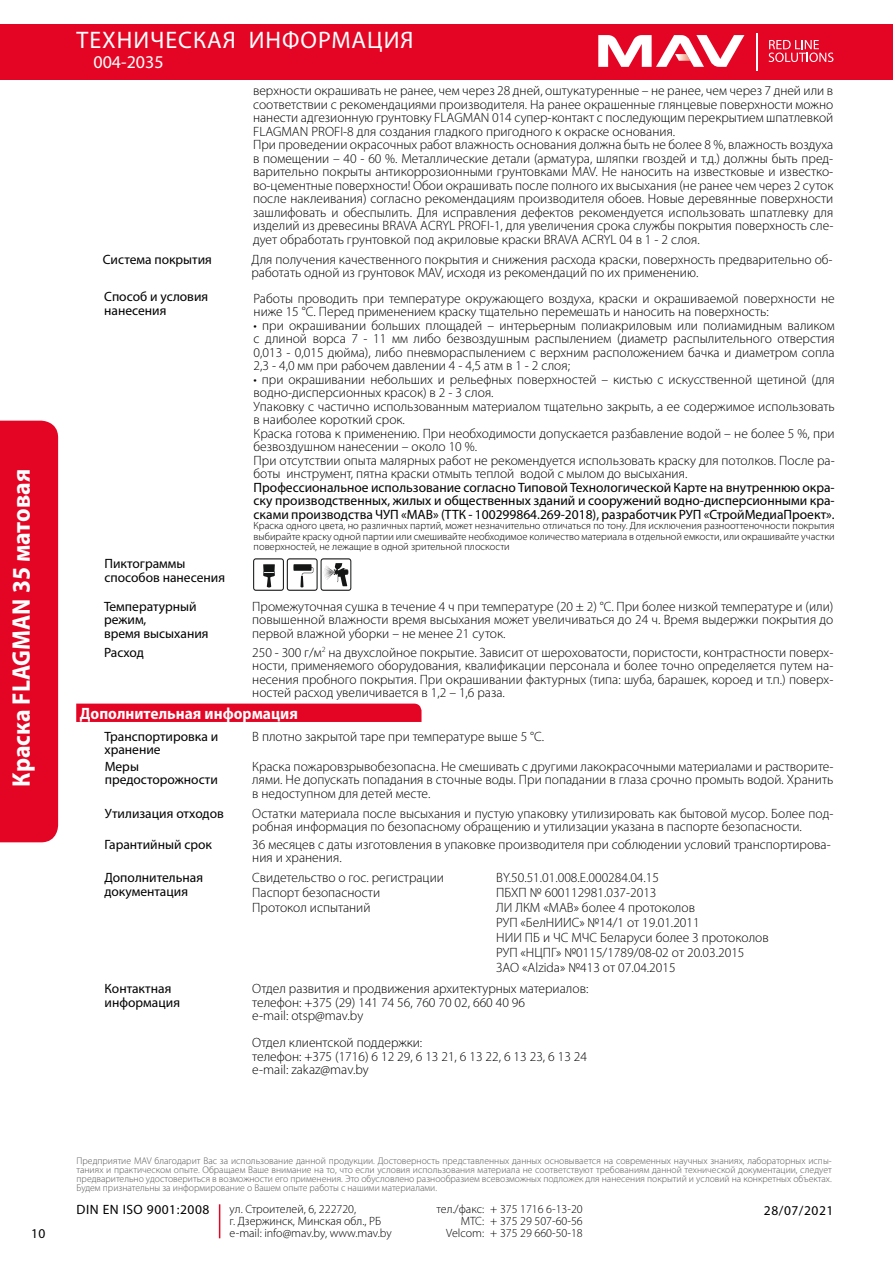
<style>
.page{position:relative;width:893px;height:1263px;background:#fff}
.page>*{position:absolute;margin:0;border:0;box-sizing:border-box;transform-origin:0 0}
.t1{font:700 semi-condensed 25.5px "Myriad Pro";color:#fff}
.t2{font:24px "Myriad Pro";letter-spacing:.04em;color:#fff}
.t3{font:18px "Myriad Pro";color:#fffffd}
.t4{font:700 semi-condensed 16.5px "Myriad Pro";color:#fff}
.t5{font:300 13.5px/13.5px "Myriad Pro";color:#000}
.t6{font:13.5px/13.5px "Myriad Pro";color:#000}
.t7{font:13.5px "Myriad Pro";letter-spacing:.04em;color:#000}
.t8{font:300 12px/12px "Myriad Pro";color:#000}
.t9{font:300 10.5px/10.5px "Myriad Pro";color:#000;text-align:justify}
.t10{font:300 9.75px/9px "Myriad Pro";color:#575756;text-align:justify}
</style>
<div class="page">
<div style="left:0;top:24px;width:893px;height:55px;background:#e40524"></div>
<div style="left:0;top:421px;width:58px;height:421px;background:#e40524"></div>
<svg style="left:598px;top:35px;width:146px;height:32px"></svg>
<hr style="left:756px;top:33px;width:1px;height:37px;background:#fff">
<svg style="left:769px;top:40px;width:64px;height:22px"></svg>
<hr style="left:219px;top:1204px;width:1px;height:34px;background:#e40524">
<div style="left:76px;top:704px;width:345px;height:18px;background:#e40524"></div>
<svg style="left:253px;top:558px;width:98px;height:33px"></svg>
<h2 class="t2" style="left:77px;top:27px;width:338px">ТЕХНИЧЕСКАЯ ИНФОРМАЦИЯ</h2>
<h3 class="t3" style="left:93px;top:52px;width:72px">004-2035</h3>
<p class="t5" style="left:253px;top:84px;width:582px">верхности окрашивать не ранее, чем через 28 дней, оштукатуренные – не ранее, чем через 7 дней или в соответствии с рекомендациями производителя. На ранее окрашенные глянцевые поверхности можно нанести адгезионную грунтовку FLAGMAN 014 супер-контакт с последующим перекрытием шпатлевкой FLAGMAN PROFI-8 для создания гладкого пригодного к окраске основания.<br>При проведении окрасочных работ влажность основания должна быть не более 8 %, влажность воздуха в помещении – 40 - 60 %. Металлические детали (арматура, шляпки гвоздей и т.д.) должны быть пред&shy;варительно покрыты антикоррозионными грунтовками MAV. Не наносить на известковые и известко&shy;во-цементные поверхности! Обои окрашивать после полного их высыхания (не ранее чем через 2 суток после наклеивания) согласно рекомендациям производителя обоев. Новые деревянные поверхности зашлифовать и обеспылить. Для исправления дефектов рекомендуется использовать шпатлевку для изделий из древесины BRAVA ACRYL PROFI-1, для увеличения срока службы покрытия поверхность сле&shy;дует обработать грунтовкой под акриловые краски BRAVA ACRYL 04 в 1 - 2 слоя.</p>
<h1 class="t1" style="left:7px;top:787px;width:319px;rotate:-90deg">Краска FLAGMAN 35 матовая</h1>
<p class="t6" style="left:103px;top:253px;width:111px">Система покрытия</p>
<p class="t5" style="left:251px;top:253px;width:583px">Для получения качественного покрытия и снижения расхода краски, поверхность предварительно об&shy;работать одной из грунтовок MAV, исходя из рекомендаций по их применению.</p>
<p class="t6" style="left:104px;top:290px;width:106px">Способ и условия нанесения</p>
<p class="t5" style="left:254px;top:292px;width:583px">Работы проводить при температуре окружающего воздуха, краски и окрашиваемой поверхности не ниже 15 °С. Перед применением краску тщательно перемешать и наносить на поверхность:</p>
<p class="t5" style="left:254px;top:319px;width:583px;text-align:justify">• при окрашивании больших площадей – интерьерным полиакриловым или полиамидным валиком с длиной ворса 7 - 11 мм либо безвоздушным распылением (диаметр распылительного отверстия 0,013 - 0,015 дюйма), либо пневмораспылением с верхним расположением бачка и диаметром сопла 2,3 - 4,0 мм при рабочем давлении 4 - 4,5 атм в 1 - 2 слоя;</p>
<p class="t5" style="left:254px;top:373px;width:583px">• при окрашивании небольших и рельефных поверхностей – кистью с искусственной щетиной (для водно-дисперсионных красок) в 2 - 3 слоя.<br>Упаковку с частично использованным материалом тщательно закрыть, а ее содержимое использовать в наиболее короткий срок.<br>Краска готова к применению. При необходимости допускается разбавление водой – не более 5 %, при безвоздушном нанесении – около 10 %.<br>При отсутствии опыта малярных работ не рекомендуется использовать краску для потолков. После ра&shy;боты инструмент, пятна краски отмыть теплой водой с мылом до высыхания.</p>
<p class="t6" style="left:254px;top:481px;width:583px;text-align:justify">Профессиональное использование согласно Типовой Технологической Карте на внутреннюю окра&shy;ску производственных, жилых и общественных зданий и сооружений водно-дисперсионными кра&shy;сками производства ЧУП «МАВ» (ТТК - 100299864.269-2018), разработчик РУП «СтройМедиаПроект».</p>
<p class="t9" style="left:254px;top:521px;width:583px">Краска одного цвета, но различных партий, может незначительно отличаться по тону. Для исключения разнооттеночности покрытия выбирайте краску одной партии или смешивайте необходимое количество материала в отдельной емкости, или окрашивайте участки поверхностей, не лежащие в одной зрительной плоскости</p>
<p class="t6" style="left:104px;top:557px;width:122px">Пиктограммы способов нанесения</p>
<p class="t6" style="left:104px;top:600px;width:106px">Температурный режим,<br>время высыхания</p>
<p class="t5" style="left:252px;top:600px;width:583px;text-align:justify">Промежуточная сушка в течение 4 ч при температуре (20 ± 2) °С. При более низкой температуре и (или) повышенной влажности время высыхания может увеличиваться до 24 ч. Время выдержки покрытия до первой влажной уборки – не менее 21 суток.</p>
<p class="t5" style="left:252px;top:646px;width:583px;text-align:justify">250 - 300 г/м<sup>2</sup> на двухслойное покрытие. Зависит от шероховатости, пористости, контрастности поверх&shy;ности, применяемого оборудования, квалификации персонала и более точно определяется путем на&shy;несения пробного покрытия. При окрашивании фактурных (типа: шуба, барашек, короед и т.п.) поверх&shy;ностей расход увеличивается в 1,2 – 1,6 раза.</p>
<p class="t4" style="left:80px;top:704px;width:219px">Дополнительная информация</p>
<p class="t6" style="left:104px;top:730px;width:115px">Транспортировка и хранение</p>
<p class="t6" style="left:105px;top:760px;width:115px">Меры предосторожности</p>
<p class="t6" style="left:104px;top:646px;width:42px">Расход</p>
<p class="t5" style="left:252px;top:730px;width:294px">В плотно закрытой таре при температуре выше 5 °С.</p>
<p class="t5" style="left:252px;top:760px;width:583px;text-align:justify">Краска пожаровзрывобезопасна. Не смешивать с другими лакокрасочными материалами и растворите&shy;лями. Не допускать попадания в сточные воды. При попадании в глаза срочно промыть водой. Хранить в недоступном для детей месте.</p>
<p class="t5" style="left:252px;top:806px;width:583px">Остатки материала после высыхания и пустую упаковку утилизировать как бытовой мусор. Более под&shy;робная информация по безопасному обращению и утилизации указана в паспорте безопасности.</p>
<p class="t5" style="left:252px;top:870px;width:193px;line-height:15px">Свидетельство о гос. регистрации<br>Паспорт безопасности<br>Протокол испытаний</p>
<p class="t5" style="left:496px;top:870px;width:274px;line-height:15px">BY.50.51.01.008.E.000284.04.15<br>ПБХП № 600112981.037-2013<br>ЛИ ЛКМ «МАВ» более 4 протоколов<br>РУП «БелНИИС» №14/1 от 19.01.2011<br>НИИ ПБ и ЧС МЧС Беларуси более 3 протоколов РУП «НЦПГ» №0115/1789/08-02 от 20.03.2015<br>ЗАО «Alzida» №413 от 07.04.2015</p>
<p class="t6" style="left:105px;top:807px;width:120px">Утилизация отходов</p>
<p class="t6" style="left:104px;top:838px;width:109px">Гарантийный срок</p>
<p class="t5" style="left:252px;top:838px;width:580px">36 месяцев с даты изготовления в упаковке производителя при соблюдении условий транспортирова&shy;ния и хранения.</p>
<p class="t6" style="left:104px;top:871px;width:100px">Дополнительная документация</p>
<p class="t6" style="left:105px;top:982px;width:77px">Контактная информация</p>
<p class="t5" style="left:252px;top:982px;width:338px">Отдел развития и продвижения архитектурных материалов: телефон: +375 (29) 141 74 56, 760 70 02, 660 40 96<br>e-mail: otsp@mav.by</p>
<p class="t5" style="left:252px;top:1036px;width:336px">Отдел клиентской поддержки:<br>телефон: +375 (1716) 6 12 29, 6 13 21, 6 13 22, 6 13 23, 6 13 24 e-mail: zakaz@mav.by</p>
<p class="t10" style="left:77px;top:1156px;width:757px">Предприятие MAV благодарит Вас за использование данной продукции. Достоверность представленных данных основывается на современных научных знаниях, лабораторных испы&shy;таниях и практическом опыте. Обращаем Ваше внимание на то, что если условия использования материала не соответствуют требованиям данной технической документации, следует предварительно удостовериться в возможности его применения. Это обусловлено разнообразием всевозможных подложек для нанесения покрытий и условий на конкретных объектах.<br>Будем признательны за информирование о Вашем опыте работы с нашими материалами.</p>
<p class="t8" style="left:437px;top:1203px;width:49px;text-align:right">тел./факс:<br>МТС:</p>
<p class="t7" style="left:77px;top:1202px;width:134px">DIN EN ISO 9001:2008</p>
<p class="t8" style="left:230px;top:1203px;width:164px">ул. Строителей, 6, 222720,<br>г. Дзержинск, Минская обл., РБ e-mail: info@mav.by, www.mav.by</p>
<p class="t8" style="left:490px;top:1203px;width:94px;text-align:justify">+ 375 1716 6-13-20 + 375 29 507-60-56 + 375 29 660-50-18</p>
<p class="t6" style="left:31px;top:1227px;width:16px">10</p>
<p class="t8" style="left:446px;top:1227px;width:39px">Velcom:</p>
<p class="t6" style="left:764px;top:1203px;width:71px">28/07/2021</p>
</div>
